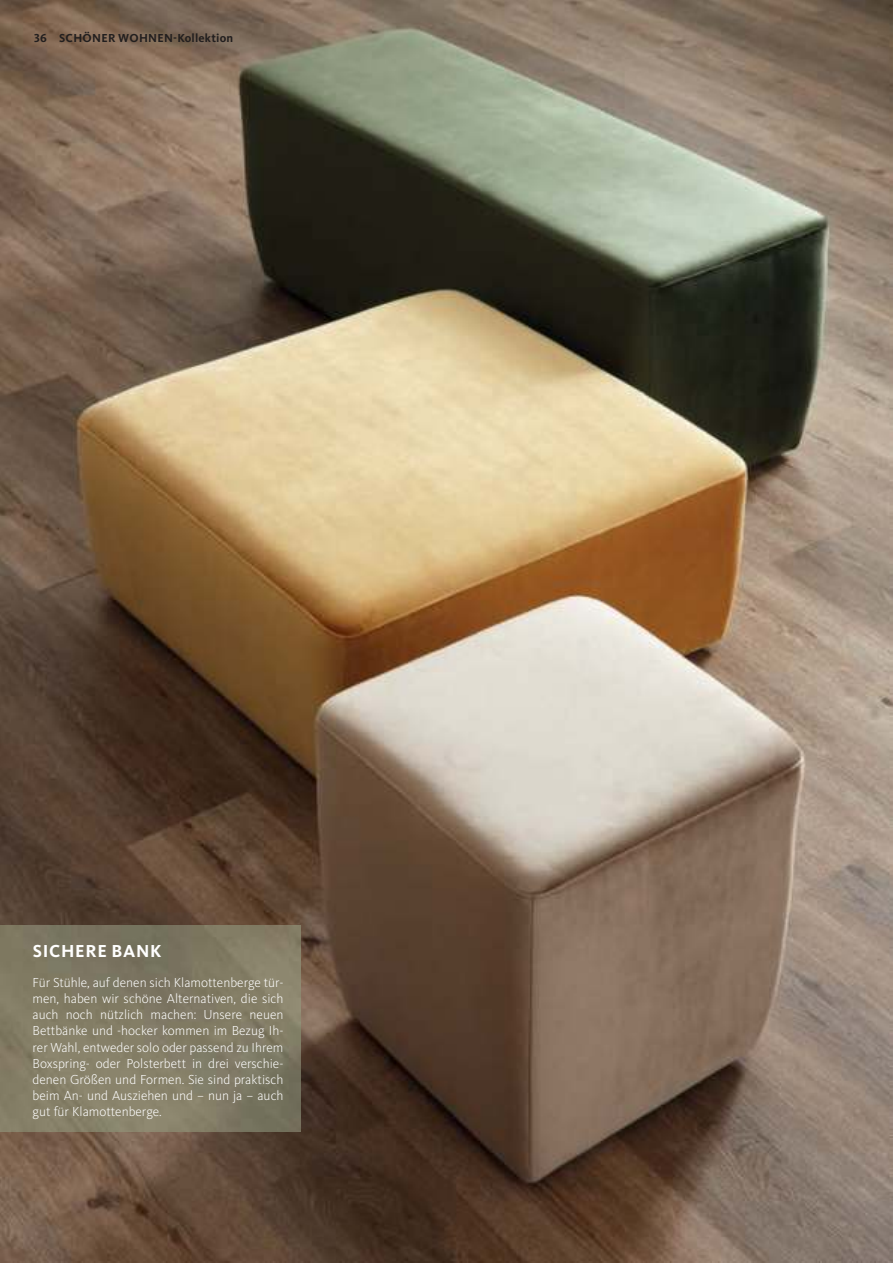
<style>
.page{position:relative;width:893px;height:1263px;background:#fff}
.page>*{position:absolute;margin:0;border:0;box-sizing:border-box;transform-origin:0 0}
.t1{font:700 18px "Kievit OT";letter-spacing:.04em;color:#fff}
.t2{font:300 13.5px/16.2px "Kievit OT";color:#fff;text-align:justify}
.t3{font:700 12px "Kievit OT";letter-spacing:.02em;color:#221f1f}
</style>
<div class="page">
<img style="left:0;top:0;width:892px;height:1263px">
<img style="left:0;top:926px;width:300px;height:205px">
<p class="t3" style="left:34px;top:32px;width:201px">36 SCHÖNER WOHNEN-Kollektion</p>
<h1 class="t1" style="left:33px;top:942px;width:130px">SICHERE BANK</h1>
<p class="t2" style="left:33px;top:975px;width:252px">Für Stühle, auf denen sich Klamottenberge tür&shy;men, haben wir schöne Alternativen, die sich auch noch nützlich machen: Unsere neuen Bettbänke und -hocker kommen im Bezug Ih&shy;rer Wahl, entweder solo oder passend zu Ihrem Boxspring- oder Polsterbett in drei verschie&shy;denen Größen und Formen. Sie sind praktisch beim An- und Ausziehen und – nun ja – auch gut für Klamottenberge.</p>
</div>
